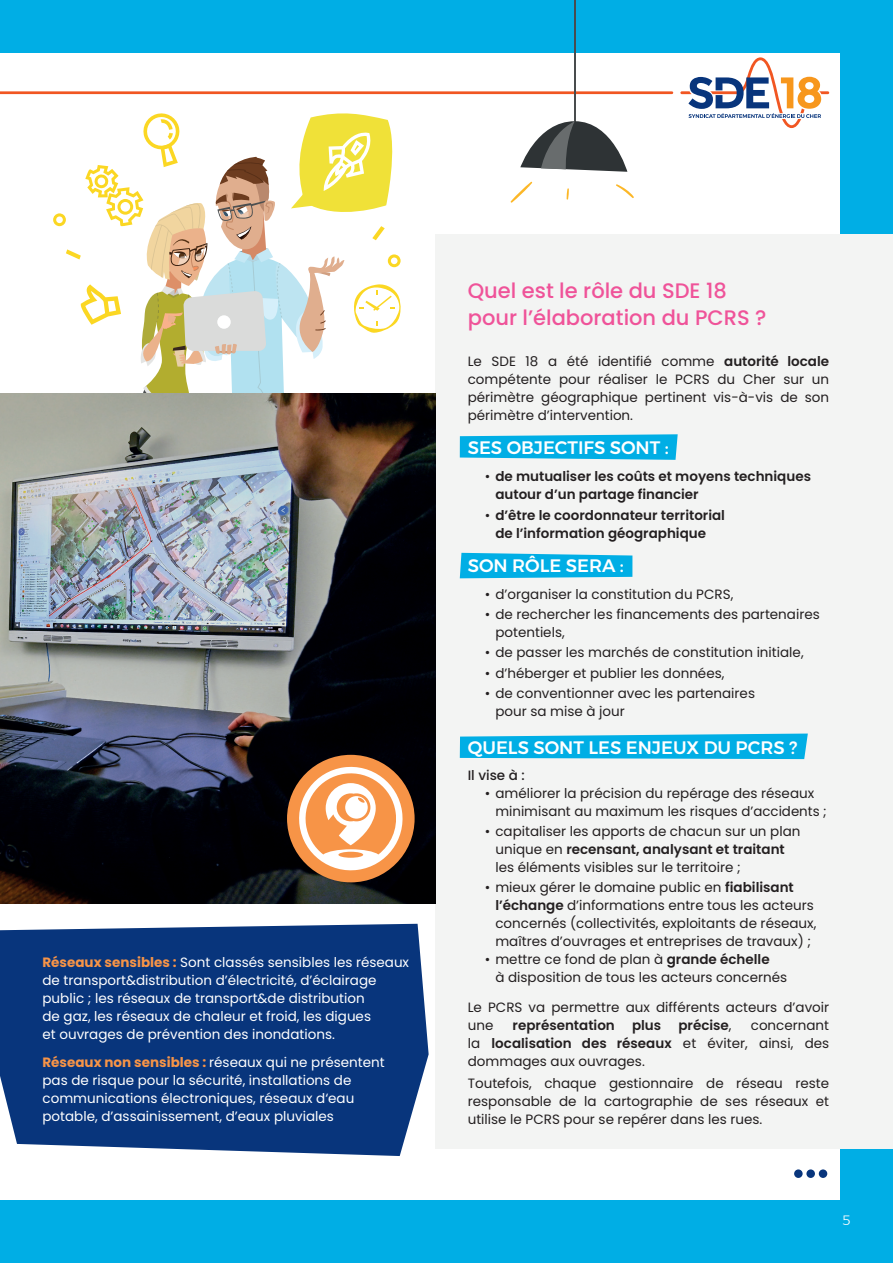
<style>
.page{position:relative;width:893px;height:1263px;background:#00aee5}
.page>*{position:absolute;margin:0;border:0;box-sizing:border-box;transform-origin:0 0}
.t1{font:500 21px/27px "Poppins";color:#ef5399}
.t2{font:500 18px "Montserrat";color:#fff}
.t3{font:13.5px/18px "Poppins";color:#231f20}
.t4{font:13.5px/18px "Poppins";color:#fff}
.t5{font:600 13.5px/18px "Poppins";color:#231f20}
.t6{font:500 13.5px "Poppins";color:#231f20}
.t7{font:300 13.5px "Montserrat";color:#fff}
.s1{font-weight:700;color:#f79447}
.s2{font-weight:600}
.s3{font-weight:400}
</style>
<div class="page">
<div style="left:0;top:53px;width:840px;height:1146px;background:#fff"></div>
<div style="left:436px;top:234px;width:457px;height:914px;background:#f3f4f3"></div>
<hr style="left:0;top:91px;width:672px;height:3px;background:#f15622">
<svg style="left:680px;top:57px;width:149px;height:71px"></svg>
<svg style="left:460px;top:434px;width:218px;height:26px;background:#19b5e6"></svg>
<svg style="left:460px;top:553px;width:172px;height:25px;background:#10b2e5"></svg>
<svg style="left:460px;top:733px;width:348px;height:26px;background:#18b5e6"></svg>
<div style="left:819px;top:1169px;width:8px;height:9px;background:#08357c;border-radius:50%"></div>
<div style="left:806px;top:1169px;width:9px;height:9px;background:#08357c;border-radius:50%"></div>
<div style="left:794px;top:1169px;width:9px;height:9px;background:#08357c;border-radius:50%"></div>
<svg style="left:53px;top:113px;width:348px;height:280px"></svg>
<img style="left:0;top:393px;width:436px;height:511px">
<div style="left:287px;top:755px;width:128px;height:127px;background:#f79447;border-radius:50%"></div>
<svg style="left:296px;top:763px;width:110px;height:111px"></svg>
<svg style="left:0;top:924px;width:429px;height:232px;background:#184284"></svg>
<svg style="left:510px;top:181px;width:23px;height:22px"></svg>
<svg style="left:566px;top:188px;width:3px;height:12px"></svg>
<svg style="left:616px;top:184px;width:18px;height:14px"></svg>
<hr style="left:574px;top:0;width:2px;height:145px;background:#494c4e">
<svg style="left:520px;top:121px;width:107px;height:51px"></svg>
<p class="t4" style="left:43px;top:953px;width:368px"><span class="s1">Réseaux sensibles :</span> Sont classés sensibles les réseaux de transport&amp;distribution d’électricité, d’éclairage public ; les réseaux de transport&amp;de distribution<br>de gaz, les réseaux de chaleur et froid, les digues<br>et ouvrages de prévention des inondations.</p>
<p class="t4" style="left:43px;top:1053px;width:344px"><span class="s1">Réseaux non sensibles :</span> réseaux qui ne présentent pas de risque pour la sécurité, installations de communications électroniques, réseaux d‘eau potable, d’assainissement, d’eaux pluviales</p>
<h1 class="t1" style="left:468px;top:278px;width:300px">Quel est le rôle du SDE 18 pour l’élaboration du PCRS ?</h1>
<p class="t3" style="left:468px;top:352px;width:363px;text-align:justify">Le SDE 18 a été identifié comme <span class="s2">autorité locale </span>compétente pour réaliser le PCRS du Cher sur un périmètre géographique pertinent vis-à-vis de son périmètre d’intervention.</p>
<h2 class="t2" style="left:468px;top:434px;width:203px">SES OBJECTIFS SONT :</h2>
<p class="t5" style="left:495px;top:468px;width:317px;text-indent:-11px"><span class="s3">•</span> de mutualiser les coûts et moyens techniques autour d’un partage financier</p>
<p class="t5" style="left:495px;top:506px;width:231px;text-indent:-11px"><span class="s3">•</span> d’être le coordonnateur territorial de l’information géographique</p>
<h2 class="t2" style="left:468px;top:552px;width:158px">SON RÔLE SERA :</h2>
<p class="t3" style="left:485px;top:585px;width:250px">• d’organiser la constitution du PCRS,</p>
<p class="t3" style="left:495px;top:606px;width:326px;text-indent:-11px">• de rechercher les financements des partenaires potentiels,</p>
<p class="t3" style="left:485px;top:644px;width:320px">• de passer les marchés de constitution initiale,</p>
<p class="t3" style="left:485px;top:664px;width:241px">• d’héberger et publier les données,</p>
<p class="t3" style="left:495px;top:684px;width:261px;text-indent:-11px">• de conventionner avec les partenaires pour sa mise à jour</p>
<h2 class="t2" style="left:468px;top:734px;width:331px">QUELS SONT LES ENJEUX DU PCRS ?</h2>
<p class="t6" style="left:468px;top:767px;width:58px">Il vise à :</p>
<p class="t3" style="left:495px;top:784px;width:333px;text-indent:-11px">• améliorer la précision du repérage des réseaux minimisant au maximum les risques d’accidents ;</p>
<p class="t3" style="left:495px;top:822px;width:307px;text-indent:-11px">• capitaliser les apports de chacun sur un plan unique en <span class="s2">recensant, analysant et traitant </span>les éléments visibles sur le territoire ;</p>
<p class="t3" style="left:495px;top:878px;width:322px;text-indent:-11px">• mieux gérer le domaine public en <span class="s2">fiabilisant l’échange</span> d’informations entre tous les acteurs concernés (collectivités, exploitants de réseaux, maîtres d’ouvrages et entreprises de travaux) ;</p>
<p class="t3" style="left:495px;top:950px;width:293px;text-indent:-11px">• mettre ce fond de plan à <span class="s2">grande échelle<br></span>à disposition de tous les acteurs concernés</p>
<p class="t3" style="left:468px;top:998px;width:363px">Le PCRS va permettre aux différents acteurs d’avoir une</p>
<p class="t5" style="left:513px;top:1016px;width:104px">représentation</p>
<p class="t5" style="left:632px;top:1016px;width:31px">plus</p>
<p class="t5" style="left:678px;top:1016px;width:55px">précise<span class="s3">,</span></p>
<p class="t3" style="left:468px;top:1016px;width:363px;text-align:justify;text-indent:283px">concernant la <span class="s2">localisation des réseaux</span> et éviter, ainsi, des dommages aux ouvrages.</p>
<p class="t3" style="left:468px;top:1075px;width:363px;text-align:justify">Toutefois, chaque gestionnaire de réseau reste responsable de la cartographie de ses réseaux et utilise le PCRS pour se repérer dans les rues.</p>
<p class="t7" style="left:842px;top:1210px;width:10px">5</p>
</div>
